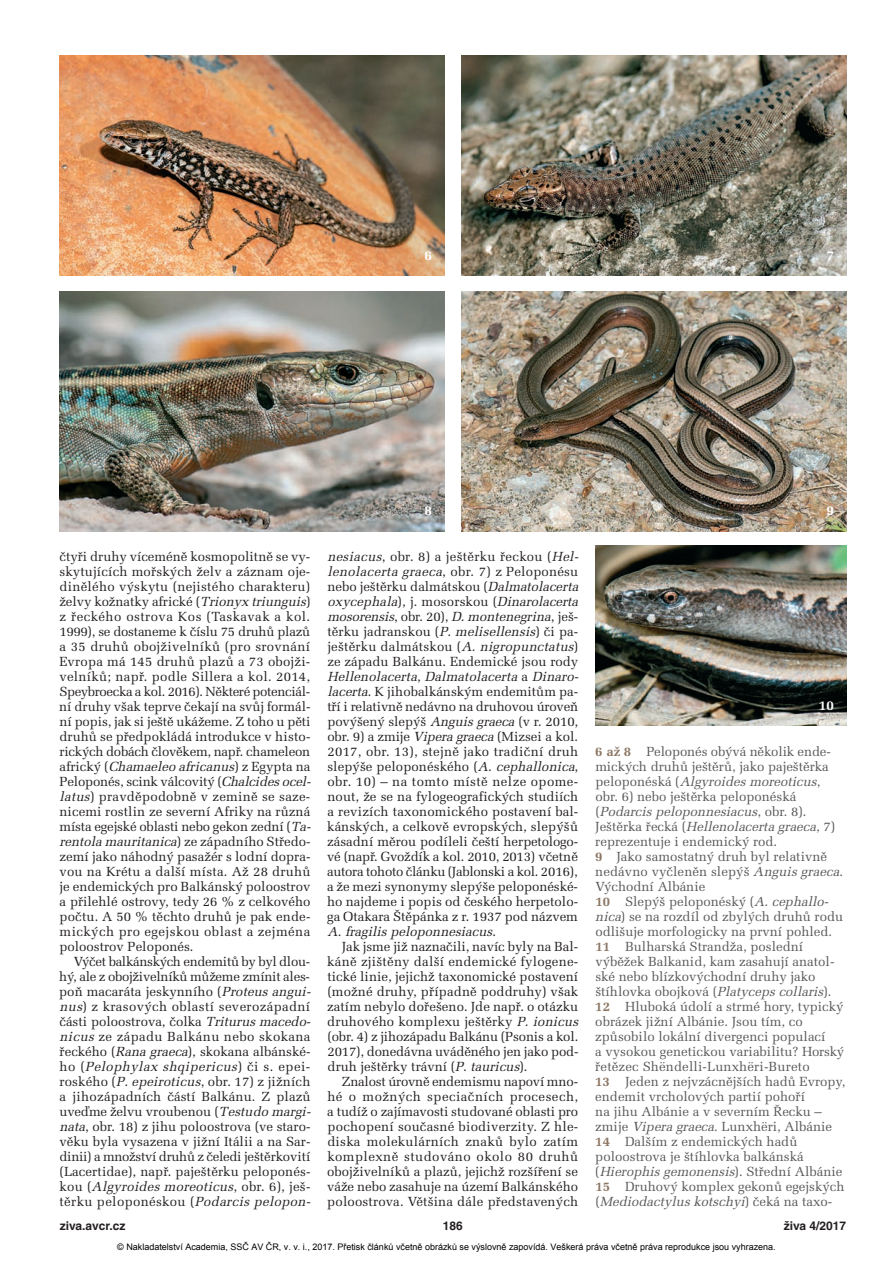
<style>
.page{position:relative;width:893px;height:1263px;background:#fff}
.page>*{position:absolute;margin:0;border:0;box-sizing:border-box;transform-origin:0 0}
.t1{font:700 13.5px "Melior CE";color:#fff}
.t2{font:13.2px/15px "Melior CE";color:#231f20}
.t3{font:13.2px/15px "Melior CE";color:#57585a}
.t4{font:700 12px "Helvetica CE";color:#231f20}
.t5{font:9px "Arial";color:#000}
.s1{font-style:italic}
.s2{font-weight:700;color:#8b7664}
</style>
<div class="page">
<img style="left:461px;top:55px;width:385px;height:221px">
<img style="left:60px;top:55px;width:384px;height:221px">
<img style="left:461px;top:291px;width:385px;height:240px">
<img style="left:60px;top:291px;width:384px;height:240px">
<img style="left:595px;top:546px;width:251px;height:180px">
<p class="t1" style="left:425px;top:250px;width:9px">6</p>
<p class="t1" style="left:826px;top:250px;width:9px">7</p>
<p class="t1" style="left:425px;top:506px;width:9px">8</p>
<p class="t1" style="left:826px;top:506px;width:9px">9</p>
<p class="t2" style="left:59px;top:551px;width:255px">čtyři druhy víceméně kosmopolitně se vy - skytujících mořských želv a záznam oje&shy;dinělého výskytu (nejistého charakteru) želvy kožnatky africké (<span class="s1">Trionyx triunguis</span>) z řeckého ostrova Kos (Taskavak a kol.<br>1999), se dostaneme k číslu 75 druhů plazů a 35 druhů obojživelníků (pro srovnání Evropa má 145 druhů plazů a 73 obojži&shy;velníků; např. podle Sillera a kol. 2014, Speybroecka a kol. 2016). Některé potenciál - ní druhy však teprve čekají na svůj formál - ní popis, jak si ještě ukážeme. Z toho u pěti druhů se předpokládá introdukce v histo - rických dobách člověkem, např. chameleon a fr i c k ý ( <span class="s1">Chamaeleo africanus</span>) z E g y p t a n a Peloponés, scink válcovitý (<span class="s1">Chalcides ocel&shy;latus</span>) pravděpodobně v zemině se saze&shy;nicemi rostlin ze severní Afriky na různá místa egejské oblasti nebo gekon zední (<span class="s1">Ta - rentola mauritanica</span>) z e z á p a d n í h o S t ř e d o - zemí jako náhodný pasažér s lodní dopra&shy;vou na Krétu a další místa. Až 28 druhů je endemických pro Balkánský poloostrov a přilehlé ostrovy, tedy 26 % z celkového počtu. A 50 % těchto druhů je pak ende&shy;mických pro egejskou oblast a zejména poloostrov Peloponés.</p>
<p class="t2" style="left:59px;top:956px;width:255px;text-indent:15px">Výčet balkánských endemitů by byl dlou&shy;hý, ale z obojživelníků můžeme zmínit ales&shy;poň macaráta jeskynního (<span class="s1">Proteus angui&shy;nus</span>) z krasových oblastí severozápadní části poloostrova, čolka <span class="s1">Triturus macedo&shy;nicus</span> ze západu Balkánu nebo skokana řeckého (<span class="s1">Rana graeca</span>), skokana albánské&shy;h o ( <span class="s1">Pelophylax shqipericus</span>) č i s . e p e i - roského (<span class="s1">P.epeiroticus</span>, obr. 17) z jižních a jihozápadních částí Balkánu. Z plazů uveďme želvu vroubenou (<span class="s1">Testudo margi&shy;nata</span>, obr. 18) z jihu poloostrova (ve staro&shy;věku byla vysazena v jižní Itálii a na Sar&shy;dinii) a množství druhů z čeledi ještěrkovití (Lacertidae), např. paještěrku peloponés&shy;k o u ( <span class="s1">Algyroides moreoticus</span>, o b r. 6 ) , j e š - těrku peloponéskou (<span class="s1">Podarcis pelopon-</span></p>
<p class="t2" style="left:327px;top:551px;width:255px"><span class="s1">nesiacus</span>, obr. 8) a ještěrku řeckou (<span class="s1">Hel&shy;lenolacerta graeca</span>, o b r. 7 ) z P e l o p o n é s u nebo ještěrku dalmátskou (<span class="s1">Dalmatolacerta oxycephala</span>) , j . m o s o r s k o u ( <span class="s1">Dinarolacerta mosorensis</span>, o b r. 2 0 ) , <span class="s1">D.montenegrina</span>, j e š - těrku jadranskou (<span class="s1">P. melisellensis</span>) či pa - ještěrku dalmátskou (<span class="s1">A. nigropunctatus</span>) ze západu Balkánu. Endemické jsou rody <span class="s1">Hellenolacerta</span>, <span class="s1">Dalmatolacerta</span> a <span class="s1">Dinaro&shy;lacerta</span>. K jihobalkánským endemitům pa - tří i relativně nedávno na druhovou úroveň povýšený slepýš <span class="s1">Anguisgraeca</span>(v r. 2010, obr. 9) a zmije <span class="s1">Vipera graeca</span>(Mizsei a kol.<br>2017, obr. 13), stejně jako tradiční druh slepýše peloponéského (<span class="s1">A.cephallonica</span>, obr. 10) – na tomto místě nelze opome&shy;nout, že se na fylogeografických studiích a revizích taxonomického postavení bal&shy;kánských, a celkově evropských, slepýšů zásadní měrou podíleli čeští herpetologo&shy;vé (např. Gvoždík a kol. 2010, 2013) včetně autora tohoto článku (Jablonski a kol. 2016), a že mezi synonymy slepýše peloponéské - ho najdeme i popis od českého herpetolo - ga Otakara Štěpánka z r. 1937 pod názvem <span class="s1">A. fragilis peloponnesiacus</span>.</p>
<p class="t2" style="left:327px;top:941px;width:255px;text-indent:15px">Jak jsme již naznačili, navíc byly na Bal&shy;káně zjištěny další endemické fylogene&shy;tické linie, jejichž taxonomické postavení (možné druhy, případně poddruhy) však zatím nebylo dořešeno. Jde např. o otázku druhového komplexu ještěrky <span class="s1">P.ionicus </span>(obr. 4) z jihozápadu Balkánu (Psonis a kol.<br>2017), donedávna uváděného jen jako pod&shy;druh ještěrky trávní (<span class="s1">P. tauricus</span>).</p>
<p class="t2" style="left:327px;top:1076px;width:253px;text-align:justify;text-indent:15px">Znalost úrovně endemismu napoví mno&shy;hé o možných speciačních procesech, a tudíž o zajímavosti studované oblasti pro pochopení současné biodiverzity. Z hle&shy;diska molekulárních znaků bylo zatím komplexně studováno okolo 80 druhů obojživelníků a plazů, jejichž rozšíření se váže nebo zasahuje na území Balkánského poloostrova. Většina dále představených</p>
<p class="t1" style="left:819px;top:700px;width:17px">10</p>
<p class="t3" style="left:595px;top:746px;width:252px"><span class="s2">6 až 8</span> Peloponés obývá několik ende&shy;mických druhů ještěrů, jako paještěrka<br>p e l o p o n é s k á ( <span class="s1">Algyroides moreoticus</span>, obr. 6) nebo ještěrka peloponéská<br>( <span class="s1">Podarcis peloponnesiacus</span>, o b r. 8 ) .<br>J e š t ě r k a ř e c k á ( <span class="s1">Hellenolacerta graeca</span>, 7 ) reprezentuje i endemický rod.<br><span class="s2">9</span> Jako samostatný druh byl relativně nedávno vyčleněn slepýš <span class="s1">Anguis graeca</span>.<br>Východní Albánie<br><span class="s2">10</span> Slepýš peloponéský (<span class="s1">A. cephallo - nica</span>) se na rozdíl od zbylých druhů rodu odlišuje morfologicky na první pohled.<br><span class="s2">11</span> Bulharská Strandža, poslední výběžek Balkanid, kam zasahují anatol&shy;ské nebo blízkovýchodní druhy jako štíhlovka obojková (<span class="s1">Platyceps collaris</span>).<br><span class="s2">12</span> Hluboká údolí a strmé hory, typický obrázek jižní Albánie. Jsou tím, co způsobilo lokální divergenci populací<br>a vysokou genetickou variabilitu? Horský řetězec Shëndelli-Lunxhëri-Bureto<br><span class="s2">13</span> Jeden z nejvzácnějších hadů Evropy, endemit vrcholových partií pohoří<br>na jihu Albánie a v severním Řecku – zmije <span class="s1">Vipera graeca</span>. Lunxhëri, Albánie <span class="s2">14</span> Dalším z endemických hadů poloostrova je štíhlovka balkánská<br>( <span class="s1">Hierophis gemonensis</span>) . S t ř e d n í A l b á n i e <span class="s2">15</span> Druhový komplex gekonů egejských ( <span class="s1">Mediodactylus kotschyi</span>) č e k á n a t a x o -</p>
<p class="t5" style="left:117px;top:1241px;width:660px">© Nakladatelství Academia, SSČ AV ČR, v. v. i., 2017. Přetisk článků včetně obrázků se výslovně zapovídá. Veškerá práva včetně práva reprodukce jsou vyhrazena.</p>
<p class="t4" style="left:60px;top:1221px;width:67px">ziva.avcr.cz</p>
<p class="t4" style="left:443px;top:1221px;width:22px">186</p>
<p class="t4" style="left:784px;top:1221px;width:64px">živa 4/2017</p>
</div>
